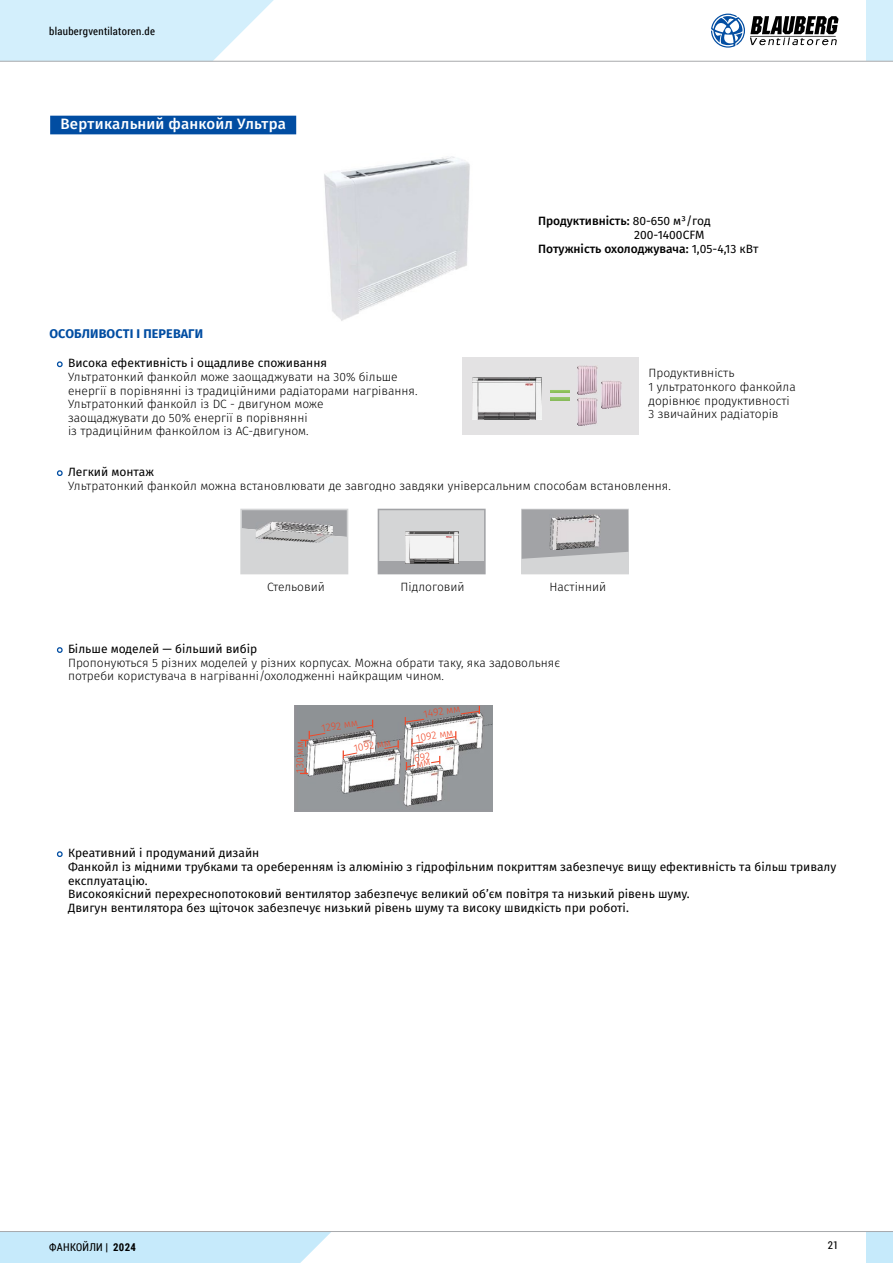
<style>
.page{position:relative;width:893px;height:1263px;background:#fff}
.page>*{position:absolute;margin:0;border:0;box-sizing:border-box;transform-origin:0 0}
.t1{font:500 15px "Fira Sans";letter-spacing:.01em;color:#fff}
.t2{font:700 12.6px "Fira Sans";letter-spacing:.01em;color:#014da2}
.t3{font:300 12px/13.6px "Fira Sans";color:#000}
.t4{font:12px/13.6px "Fira Sans";color:#000}
.t5{font:500 12px "Fira Sans";color:#000}
.t6{font:10.8px "Roboto Condensed";letter-spacing:.025em;color:#000}
.t7{font:300 10.5px/19px "Fira Sans";color:#ef4829}
.s1{font-weight:400}
.s2{font-weight:700}
</style>
<div class="page">
<div style="left:866px;top:1231px;width:27px;height:32px;background:#c6eafb"></div>
<div style="left:0;top:1232px;width:331px;height:31px;background:#c6eafb"></div>
<hr style="left:0;top:1231px;width:893px;height:1px;background:#a7a9ac">
<div style="left:866px;top:0;width:27px;height:61px;background:#d3effc"></div>
<svg style="left:0;top:0;width:295px;height:61px"></svg>
<hr style="left:0;top:61px;width:893px;height:1px;background:#a7a9ac">
<svg style="left:711px;top:14px;width:127px;height:34px"></svg>
<svg style="left:56px;top:361px;width:7px;height:7px"></svg>
<svg style="left:56px;top:470px;width:7px;height:6px"></svg>
<svg style="left:57px;top:647px;width:6px;height:6px"></svg>
<svg style="left:56px;top:851px;width:7px;height:6px"></svg>
<div style="left:50px;top:116px;width:246px;height:18px;background:#014da2"></div>
<img style="left:295px;top:706px;width:197px;height:105px">
<svg style="left:357px;top:720px;width:16px;height:8px"></svg>
<svg style="left:405px;top:717px;width:19px;height:8px"></svg>
<svg style="left:461px;top:706px;width:19px;height:8px"></svg>
<svg style="left:343px;top:750px;width:14px;height:9px"></svg>
<svg style="left:384px;top:740px;width:15px;height:9px"></svg>
<svg style="left:411px;top:738px;width:12px;height:8px"></svg>
<svg style="left:445px;top:731px;width:11px;height:8px"></svg>
<svg style="left:300px;top:768px;width:8px;height:6px"></svg>
<svg style="left:301px;top:731px;width:24px;height:16px"></svg>
<div style="left:462px;top:357px;width:177px;height:78px;background:#e3e2e3"></div>
<hr style="left:550px;top:390px;width:20px;height:3px;background:#8abe52">
<hr style="left:550px;top:397px;width:20px;height:3px;background:#8abe52">
<img style="left:550px;top:390px;width:19px;height:2px">
<svg style="left:550px;top:398px;width:19px;height:2px"></svg>
<img style="left:473px;top:378px;width:69px;height:42px">
<img style="left:577px;top:366px;width:21px;height:28px">
<img style="left:577px;top:398px;width:21px;height:28px">
<img style="left:602px;top:381px;width:20px;height:28px">
<img style="left:324px;top:156px;width:146px;height:165px">
<svg style="left:240px;top:509px;width:108px;height:65px"></svg>
<img style="left:256px;top:522px;width:77px;height:8px">
<img style="left:256px;top:530px;width:77px;height:13px">
<svg style="left:378px;top:509px;width:108px;height:65px"></svg>
<img style="left:405px;top:531px;width:53px;height:33px">
<svg style="left:521px;top:509px;width:108px;height:65px"></svg>
<img style="left:549px;top:514px;width:52px;height:35px">
<svg style="left:406px;top:756px;width:34px;height:14px"></svg>
<p class="t6" style="left:49px;top:23px;width:107px">blaubergventilatoren.de</p>
<p class="t1" style="left:60px;top:114px;width:227px">Вертикальний фанкойл Ультра</p>
<p class="t2" style="left:49px;top:325px;width:155px">ОСОБЛИВОСТІ І ПЕРЕВАГИ</p>
<p class="t5" style="left:538px;top:212px;width:174px">Продуктивність: <span class="s1">80-650 м³/год</span></p>
<p class="t4" style="left:634px;top:229px;width:72px">200-1400CFM</p>
<p class="t5" style="left:538px;top:241px;width:222px">Потужність охолоджувача: <span class="s1">1,05-4,13 кВт</span></p>
<p class="t4" style="left:68px;top:357px;width:261px">Висока ефективність і ощадливе споживання</p>
<p class="t3" style="left:68px;top:371px;width:351px">Ультратонкий фанкойл може заощаджувати на 30% більше енергії в порівнянні із традиційними радіаторами нагрівання.<br>Ультратонкий фанкойл із DC - двигуном може<br>заощаджувати до 50% енергії в порівнянні<br>із традиційним фанкойлом із AC-двигуном.</p>
<p class="t4" style="left:68px;top:466px;width:87px">Легкий монтаж</p>
<p class="t3" style="left:68px;top:480px;width:604px">Ультратонкий фанкойл можна встановлювати де завгодно завдяки універсальним способам встановлення.</p>
<p class="t3" style="left:648px;top:367px;width:149px">Продуктивність<br>1 ультратонкого фанкойла дорівнює продуктивності<br>3 звичайних радіаторів</p>
<p class="t3" style="left:267px;top:581px;width:59px">Стельовий</p>
<p class="t3" style="left:549px;top:581px;width:58px">Настінний</p>
<p class="t3" style="left:401px;top:581px;width:66px">Підлоговий</p>
<p class="t4" style="left:68px;top:643px;width:191px">Більше моделей — більший вибір</p>
<p class="t3" style="left:68px;top:657px;width:494px">Пропонуються 5 різних моделей у різних корпусах. Можна обрати таку, яка задовольняє потреби користувача в нагріванні/охолодженні найкращим чином.</p>
<p class="t7" style="left:291px;top:773px;width:33px;rotate:-90deg">130 мм</p>
<p class="t7" style="left:422px;top:706px;width:39px;rotate:-10deg">1492 мм</p>
<p class="t7" style="left:320px;top:720px;width:38px;rotate:-10deg">1292 мм</p>
<p class="t7" style="left:352px;top:740px;width:39px;rotate:-10deg">1092 мм</p>
<p class="t7" style="left:409px;top:731px;width:44px;text-indent:5px;rotate:-10deg">1092 мм<br>692</p>
<p class="t4" style="left:68px;top:847px;width:770px">Креативний і продуманий дизайн<br>Фанкойл із мідними трубками та ореберенням із алюмінію з гідрофільним покриттям забезпечує вищу ефективність та більш тривалу експлуатацію.<br>Високоякісний перехреснопотоковий вентилятор забезпечує великий об’єм повітря та низький рівень шуму.<br>Двигун вентилятора без щіточок забезпечує низький рівень шуму та високу швидкість при роботі.</p>
<p class="t6" style="left:49px;top:1239px;width:88px">ФАНКОЙЛИ <span class="s2">| 2024</span></p>
<p class="t6" style="left:828px;top:1238px;width:12px">21</p>
</div>
